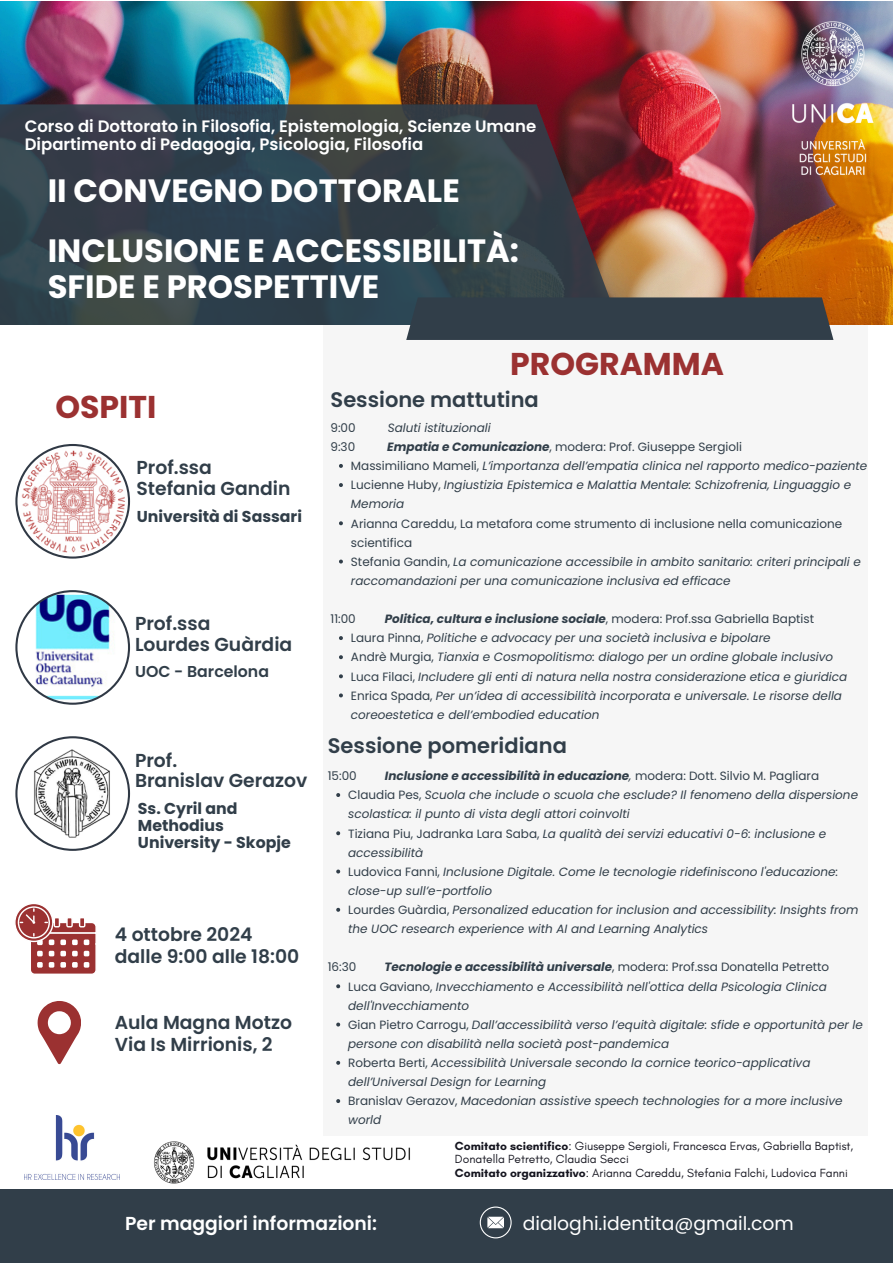
<style>
.page{position:relative;width:893px;height:1263px;background:#fff}
.page>*{position:absolute;margin:0;border:0;box-sizing:border-box;transform-origin:0 0}
.t1{font:700 32.25px/35.4px "Poppins";color:#fff}
.t2{font:700 31.5px "Poppins";color:#9b3131}
.t3{font:600 21px "Poppins";color:#313e49}
.t4{font:600 18.75px/20.2px "Poppins";color:#313e49}
.t5{font:18.75px "Poppins";color:#fff}
.t6{font:600 18.75px "Poppins";color:#fff}
.t7{font:600 16.5px/18px "Poppins";color:#fff}
.t8{font:700 15.75px/16.9px "Poppins";color:#313e49}
.t9{font:600 15.75px "Poppins";color:#313e49}
.t10{font:italic 12px/19.1px "Poppins";color:#313e49}
.t11{font:italic 700 12px "Poppins";color:#313e49}
.t12{font:12px "Glacial Indifference";color:#15151f}
.t13{font:12px/19.1px "Poppins";color:#313e49}
.s1{font-weight:700;font-style:italic}
.s2{font-style:normal}
.s3{font-weight:400;font-style:normal}
.s4{font-weight:400}
.s5{font-weight:700}
</style>
<div class="page">
<div style="left:323px;top:323px;width:545px;height:813px;background:#f6f6f6"></div>
<img style="left:0;top:2px;width:893px;height:322px">
<svg style="left:0;top:104px;width:619px;height:221px;background:#383f48"></svg>
<div style="left:406px;top:297px;width:427px;height:43px;background:#313e49"></div>
<div style="left:0;top:1188px;width:893px;height:75px;background:#313e49"></div>
<svg style="left:480px;top:1206px;width:31px;height:32px"></svg>
<svg style="left:15px;top:904px;width:81px;height:70px"></svg>
<svg style="left:38px;top:1001px;width:43px;height:63px"></svg>
<img style="left:154px;top:1141px;width:256px;height:42px">
<img style="left:790px;top:20px;width:85px;height:157px">
<svg style="left:15px;top:590px;width:115px;height:115px"></svg>
<svg style="left:15px;top:736px;width:115px;height:115px"></svg>
<svg style="left:15px;top:444px;width:115px;height:115px"></svg>
<img style="left:25px;top:1115px;width:95px;height:64px">
<svg style="left:339px;top:464px;width:4px;height:4px"></svg>
<svg style="left:339px;top:483px;width:4px;height:4px"></svg>
<svg style="left:339px;top:521px;width:4px;height:4px"></svg>
<svg style="left:339px;top:560px;width:4px;height:3px"></svg>
<svg style="left:339px;top:636px;width:4px;height:4px"></svg>
<svg style="left:339px;top:655px;width:4px;height:4px"></svg>
<svg style="left:339px;top:674px;width:4px;height:4px"></svg>
<svg style="left:339px;top:693px;width:4px;height:4px"></svg>
<svg style="left:336px;top:793px;width:4px;height:4px"></svg>
<svg style="left:336px;top:831px;width:4px;height:4px"></svg>
<svg style="left:336px;top:869px;width:4px;height:4px"></svg>
<svg style="left:336px;top:908px;width:4px;height:4px"></svg>
<svg style="left:336px;top:984px;width:4px;height:4px"></svg>
<svg style="left:336px;top:1022px;width:4px;height:4px"></svg>
<svg style="left:336px;top:1061px;width:4px;height:4px"></svg>
<svg style="left:336px;top:1099px;width:4px;height:4px"></svg>
<p class="t7" style="left:25px;top:117px;width:513px">Corso di Dottorato in Filosofia, Epistemologia, Scienze Umane<br>Dipartimento di Pedagogia, Psicologia, Filosofia</p>
<p class="t1" style="left:48px;top:173px;width:413px">II CONVEGNO DOTTORALE</p>
<h1 class="t1" style="left:48px;top:233px;width:473px">INCLUSIONE E ACCESSIBILITÀ:<br>SFIDE E PROSPETTIVE</h1>
<p class="t2" style="left:55px;top:384px;width:102px">OSPITI</p>
<p class="t4" style="left:136px;top:458px;width:156px">Prof.ssa<br>Stefania Gandin</p>
<p class="t8" style="left:137px;top:508px;width:167px">Università di Sassari</p>
<h1 class="t4" style="left:135px;top:613px;width:159px">Prof.ssa<br>Lourdes Guàrdia</h1>
<h1 class="t9" style="left:135px;top:661px;width:136px">UOC - Barcelona</h1>
<p class="t4" style="left:135px;top:750px;width:174px">Prof.<br>Branislav Gerazov</p>
<p class="t8" style="left:138px;top:800px;width:154px">Ss. Cyril and<br>Methodius<br>University - Skopje</p>
<p class="t4" style="left:115px;top:923px;width:186px;line-height:21.9px">4 ottobre 2024 dalle 9:00 alle 18:00</p>
<p class="t4" style="left:115px;top:1011px;width:179px;line-height:21.9px">Aula Magna Motzo<br>Via Is Mirrionis, 2</p>
<p class="t2" style="left:510px;top:342px;width:215px">PROGRAMMA</p>
<h3 class="t3" style="left:330px;top:385px;width:210px">Sessione mattutina</h3>
<h5 class="t13" style="left:330px;top:418px;width:27px">9:00</h5>
<h5 class="t10" style="left:388px;top:418px;width:104px">Saluti istituzionali</h5>
<p class="t13" style="left:330px;top:437px;width:26px">9:30</p>
<p class="t13" style="left:387px;top:437px;width:356px"><span class="s1">Empatia e Comunicazione</span>, modera: Prof. Giuseppe Sergioli</p>
<h3 class="t10" style="left:351px;top:456px;width:518px"><span class="s2">Massimiliano Mameli,</span> L’importanza dell’empatia clinica nel rapporto medico-paziente</h3>
<h5 class="t10" style="left:351px;top:475px;width:502px"><span class="s2">Lucienne Huby,</span> Ingiustizia Epistemica e Malattia Mentale: Schizofrenia, Linguaggio e<br>Memoria</h5>
<h2 class="t13" style="left:351px;top:514px;width:493px">Arianna Careddu, La metafora come strumento di inclusione nella comunicazione scientifica</h2>
<p class="t10" style="left:351px;top:552px;width:511px"><span class="s2">Stefania Gandin,</span> La comunicazione accessibile in ambito sanitario: criteri principali e raccomandazioni per una comunicazione inclusiva ed efficace</p>
<p class="t13" style="left:330px;top:609px;width:27px">11:00</p>
<p class="t11" style="left:385px;top:610px;width:431px">Politica, cultura e inclusione sociale<span class="s3">, modera: Prof.ssa Gabriella Baptist</span></p>
<p class="t10" style="left:351px;top:628px;width:421px"><span class="s2">Laura Pinna,</span> Politiche e advocacy per una società inclusiva e bipolare</p>
<p class="t10" style="left:351px;top:648px;width:484px"><span class="s2">Andrè Murgia,</span> Tianxia e Cosmopolitismo: dialogo per un ordine globale inclusivo</p>
<p class="t10" style="left:351px;top:667px;width:498px"><span class="s2">Luca Filaci,</span> Includere gli enti di natura nella nostra considerazione etica e giuridica</p>
<p class="t10" style="left:351px;top:686px;width:492px"><span class="s2">Enrica Spada,</span> Per un’idea di accessibilità incorporata e universale. Le risorse della coreoestetica e dell’embodied education</p>
<p class="t3" style="left:328px;top:731px;width:241px">Sessione pomeridiana</p>
<p class="t13" style="left:328px;top:766px;width:30px">15:00</p>
<p class="t11" style="left:385px;top:767px;width:436px">Inclusione e accessibilità in educazione<span class="s4">,</span> <span class="s3">modera: Dott. Silvio M. Pagliara</span></p>
<p class="t10" style="left:348px;top:785px;width:511px"><span class="s2">Claudia Pes,</span> Scuola che include o scuola che esclude? Il fenomeno della dispersione scolastica: il punto di vista degli attori coinvolti</p>
<p class="t10" style="left:348px;top:824px;width:479px"><span class="s2">Tiziana Piu, Jadranka Lara Saba,</span> La qualità dei servizi educativi 0-6: inclusione e accessibilità</p>
<p class="t10" style="left:348px;top:862px;width:491px"><span class="s2">Ludovica Fanni,</span> Inclusione Digitale. Come le tecnologie ridefiniscono l'educazione: close-up sull’e-portfolio</p>
<h3 class="t10" style="left:348px;top:900px;width:512px"><span class="s2">Lourdes Guàrdia,</span> Personalized education for inclusion and accessibility: Insights from the UOC research experience with AI and Learning Analytics</h3>
<h5 class="t13" style="left:328px;top:957px;width:30px">16:30</h5>
<h5 class="t11" style="left:384px;top:959px;width:446px">Tecnologie e accessibilità universale<span class="s3">, modera: Prof.ssa Donatella Petretto</span></h5>
<p class="t10" style="left:348px;top:977px;width:480px"><span class="s2">Luca Gaviano,</span> Invecchiamento e Accessibilità nell'ottica della Psicologia Clinica dell'Invecchiamento</p>
<h3 class="t10" style="left:348px;top:1015px;width:516px"><span class="s2">Gian Pietro Carrogu,</span> Dall’accessibilità verso l’equità digitale: sfide e opportunità per le persone con disabilità nella società post-pandemica</h3>
<p class="t10" style="left:348px;top:1053px;width:464px"><span class="s2">Roberta Berti,</span> Accessibilità Universale secondo la cornice teorico-applicativa dell’Universal Design for Learning</p>
<h3 class="t10" style="left:348px;top:1091px;width:496px"><span class="s2">Branislav Gerazov,</span> Macedonian assistive speech technologies for a more inclusive world</h3>
<p class="t12" style="left:455px;top:1138px;width:400px"><span class="s5">Comitato scientifico</span>: Giuseppe Sergioli, Francesca Ervas, Gabriella Baptist,</p>
<p class="t12" style="left:455px;top:1152px;width:175px">Donatella Petretto, Claudia Secci</p>
<p class="t12" style="left:455px;top:1165px;width:394px"><span class="s5">Comitato organizzativo</span>: Arianna Careddu, Stefania Falchi, Ludovica Fanni</p>
<p class="t6" style="left:125px;top:1210px;width:253px">Per maggiori informazioni:</p>
<p class="t5" style="left:523px;top:1210px;width:273px">dialoghi.identita@gmail.com</p>
</div>
